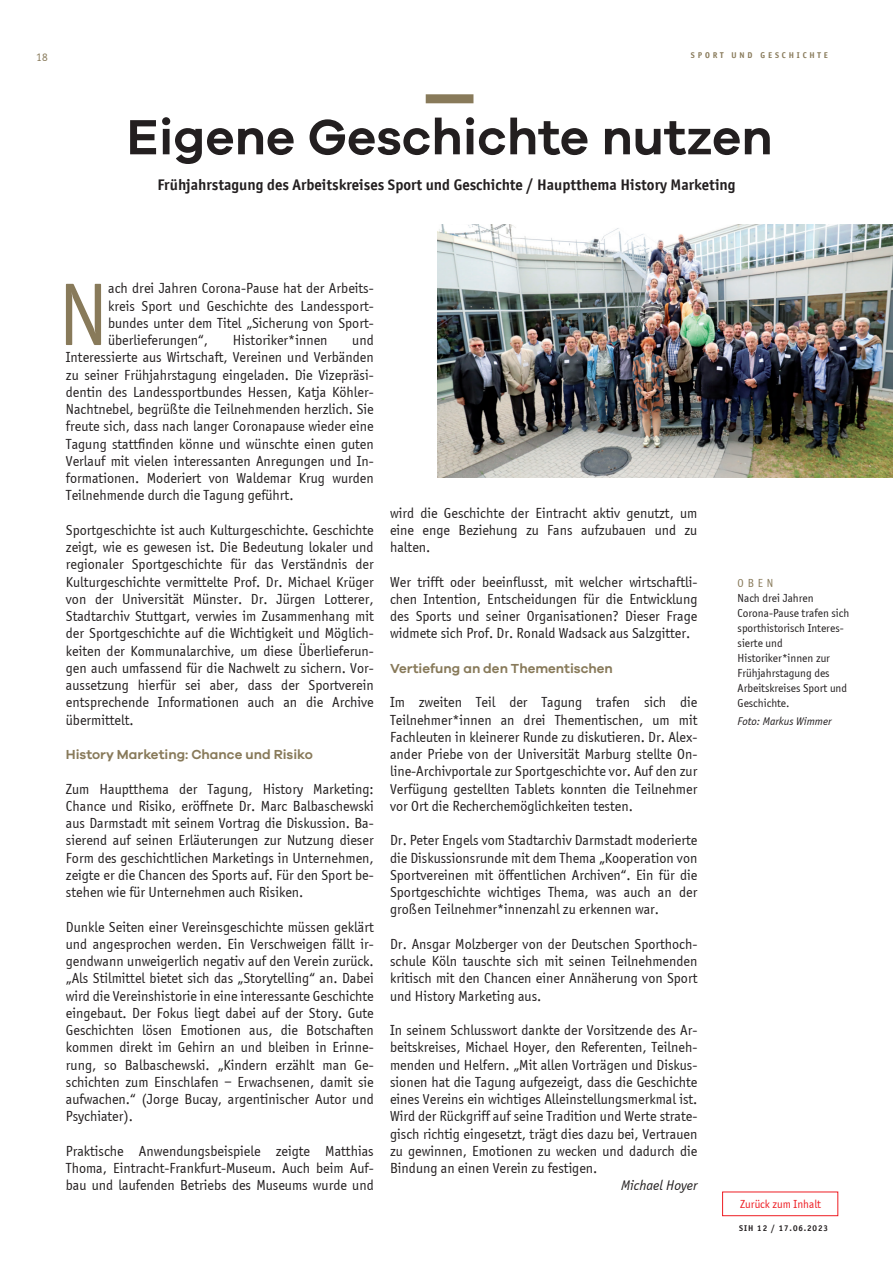
<style>
.page{position:relative;width:893px;height:1263px;background:#fff}
.page>*{position:absolute;margin:0;border:0;box-sizing:border-box;transform-origin:0 0}
.Fließtext_Initial_4{font:91.8px "Sportiv";color:#887a5a}
.Headline_mittel_Gala{font:600 51px "Galano Grotesque";color:#231f20}
.Subline_zentriert_Sp{font:700 16.5px "Sportiv";color:#231f20}
.Fließtext_Sportiv_10{font:15px/17.2px "Sportiv";color:#231f20;text-align:justify}
.Fließtext_Initial_4-2{font:15px/17.2px "Sportiv";color:#231f20;text-align:justify}
.Fließtext_Sportiv_10-2{font:italic 15px "Sportiv";color:#231f20}
.Zwischenüberschrifte{font:600 13.5px "Galano Grotesque";color:#887a5a}
.BU_Sportiv_8_10{font:12px/15px "Sportiv";color:#231f20}
.BU_Sportiv_8_10-2{font:italic 12px "Sportiv";color:#231f20}
.BU_Sportiv_8_10-3{font:12px "Sportiv";color:#ee1d23}
.Seitenzahlen{font:12px "Sportiv";color:#887a5a}
.Kolumnentitel_Sporti{font:700 9px "Sportiv";letter-spacing:.32em;color:#887a5a}
.t1{font:700 9px "Sportiv";letter-spacing:.1em;color:#231f20}
.s1{color:#887a5a}
</style>
<div class="page">
<div style="left:426px;top:94px;width:47px;height:9px;background:#887a5a"></div>
<img style="left:438px;top:224px;width:455px;height:253px">
<div style="left:722px;top:1191px;width:116px;height:25px;border:1px solid #ee1d23"></div>
<p class="Seitenzahlen" style="left:36px;top:50px;width:13px">18</p>
<p class="Kolumnentitel_Sporti" style="left:691px;top:50px;width:139px">SPORT UND GESCHICHTE</p>
<p class="Headline_mittel_Gala" style="left:127px;top:106px;width:648px">Eigene Geschichte nutzen</p>
<p class="Subline_zentriert_Sp" style="left:157px;top:175px;width:579px">Frühjahrstagung des Arbeitskreises Sport und Geschichte / Hauptthema History Marketing</p>
<p class="Fließtext_Initial_4" style="left:58px;top:263px;width:51px">N</p>
<p class="Fließtext_Initial_4-2" style="left:108px;top:280px;width:267px">ach drei Jahren Corona-Pause hat der Arbeits&shy;kreis Sport und Geschichte des Landessport&shy;bundes unter dem Titel „Sicherung von Sport&shy;überlieferungen“,</p>
<p class="Fließtext_Initial_4-2" style="left:66px;top:332px;width:309px;text-indent:286px">und Interessierte aus Wirtschaft, Vereinen und Verbänden zu seiner Frühjahrstagung eingeladen. Die Vizepräsi&shy;dentin des Landessportbundes Hessen, Katja Köhler-Nachtnebel, begrüßte die Teilnehmenden herzlich. Sie freute sich, dass nach langer Coronapause wieder eine Tagung stattfinden könne und wünschte einen guten Verlauf mit vielen interessanten Anregungen und In&shy;formationen. Moderiert von Waldemar Krug wurden Teilnehmende durch die Tagung geführt.</p>
<p class="Fließtext_Sportiv_10" style="left:66px;top:521px;width:309px">Sportgeschichte ist auch Kulturgeschichte. Geschichte zeigt, wie es gewesen ist. Die Bedeutung lokaler und regionaler Sportgeschichte für das Verständnis der Kulturgeschichte vermittelte Prof. Dr. Michael Krüger von der Universität Münster. Dr. Jürgen Lotterer, Stadtarchiv Stuttgart, verwies im Zusammenhang mit der Sportgeschichte auf die Wichtigkeit und Möglich&shy;keiten der Kommunalarchive, um diese Überlieferun&shy;gen auch umfassend für die Nachwelt zu sichern. Vor&shy;aussetzung hierfür sei aber, dass der Sportverein entsprechende Informationen auch an die Archive übermittelt.</p>
<p class="Zwischenüberschrifte" style="left:66px;top:746px;width:249px">History Marketing: Chance und Risiko</p>
<p class="Fließtext_Sportiv_10" style="left:66px;top:780px;width:309px">Zum Hauptthema der Tagung, History Marketing:<br>Chance und Risiko, eröffnete Dr. Marc Balbaschewski aus Darmstadt mit seinem Vortrag die Diskussion. Ba&shy;sierend auf seinen Erläuterungen zur Nutzung dieser Form des geschichtlichen Marketings in Unternehmen, zeigte er die Chancen des Sports auf. Für den Sport be&shy;stehen wie für Unternehmen auch Risiken.</p>
<p class="Fließtext_Sportiv_10" style="left:66px;top:918px;width:309px">Dunkle Seiten einer Vereinsgeschichte müssen geklärt und angesprochen werden. Ein Verschweigen fällt ir&shy;gendwann unweigerlich negativ auf den Verein zurück. „Als Stilmittel bietet sich das „Storytelling“ an. Dabei wird die Vereinshistorie in eine interessante Geschichte eingebaut. Der Fokus liegt dabei auf der Story. Gute Geschichten lösen Emotionen aus, die Botschaften kommen direkt im Gehirn an und bleiben in Erinne&shy;rung, so Balbaschewski. „Kindern erzählt man Ge&shy;schichten zum Einschlafen – Erwachsenen, damit sie aufwachen.“ (Jorge Bucay, argentinischer Autor und Psychiater).</p>
<p class="Fließtext_Sportiv_10" style="left:66px;top:1142px;width:309px">Praktische Anwendungsbeispiele zeigte Matthias Thoma, Eintracht-Frankfurt-Museum. Auch beim Auf&shy;bau und laufenden Betriebs des Museums wurde und</p>
<p class="Fließtext_Initial_4-2" style="left:233px;top:332px;width:96px">Historiker*innen</p>
<p class="Fließtext_Sportiv_10" style="left:390px;top:504px;width:309px">wird die Geschichte der Eintracht aktiv genutzt, um eine enge Beziehung zu Fans aufzubauen und zu halten.</p>
<p class="Fließtext_Sportiv_10" style="left:390px;top:573px;width:309px">Wer trifft oder beeinflusst, mit welcher wirtschaftli&shy;chen Intention, Entscheidungen für die Entwicklung des Sports und seiner Organisationen? Dieser Frage widmete sich Prof. Dr. Ronald Wadsack aus Salzgitter.</p>
<p class="Zwischenüberschrifte" style="left:390px;top:660px;width:224px">Vertiefung an den Thementischen</p>
<p class="Fließtext_Sportiv_10" style="left:390px;top:694px;width:309px">Im zweiten Teil der Tagung trafen sich die Teilnehmer*innen an drei Thementischen, um mit Fachleuten in kleinerer Runde zu diskutieren. Dr. Alex&shy;ander Priebe von der Universität Marburg stellte On&shy;line-Archivportale zur Sportgeschichte vor. Auf den zur Verfügung gestellten Tablets konnten die Teilnehmer vor Ort die Recherchemöglichkeiten testen.</p>
<p class="Fließtext_Sportiv_10" style="left:390px;top:832px;width:309px">Dr. Peter Engels vom Stadtarchiv Darmstadt moderierte die Diskussionsrunde mit dem Thema „Kooperation von Sportvereinen mit öffentlichen Archiven“. Ein für die Sportgeschichte wichtiges Thema, was auch an der großen Teilnehmer*innenzahl zu erkennen war.</p>
<p class="Fließtext_Sportiv_10" style="left:390px;top:935px;width:309px">Dr. Ansgar Molzberger von der Deutschen Sporthoch&shy;schule Köln tauschte sich mit seinen Teilnehmenden kritisch mit den Chancen einer Annäherung von Sport und History Marketing aus.</p>
<p class="Fließtext_Sportiv_10" style="left:390px;top:1022px;width:309px">In seinem Schlusswort dankte der Vorsitzende des Ar&shy;beitskreises, Michael Hoyer, den Referenten, Teilneh&shy;menden und Helfern. „Mit allen Vorträgen und Diskus&shy;sionen hat die Tagung aufgezeigt, dass die Geschichte eines Vereins ein wichtiges Alleinstellungsmerkmal ist.<br>Wird der Rückgriff auf seine Tradition und Werte strate&shy;gisch richtig eingesetzt, trägt dies dazu bei, Vertrauen zu gewinnen, Emotionen zu wecken und dadurch die Bindung an einen Verein zu festigen.</p>
<p class="Fließtext_Sportiv_10-2" style="left:621px;top:1178px;width:78px">Michael Hoyer</p>
<p class="BU_Sportiv_8_10" style="left:738px;top:575px;width:113px"><span class="s1">OBEN<br></span>Nach drei Jahren<br>Corona-Pause trafen sich sporthistorisch Interes&shy;sierte und<br>Historiker*innen zur<br>Frühjahrstagung des<br>Arbeitskreises Sport und<br>Geschichte.</p>
<p class="BU_Sportiv_8_10-2" style="left:738px;top:714px;width:95px">Foto: Markus Wimmer</p>
<p class="BU_Sportiv_8_10-3" style="left:740px;top:1197px;width:82px">Zurück zum Inhalt</p>
<p class="t1" style="left:739px;top:1223px;width:90px">SIH 12 / 17.06.2023</p>
</div>
